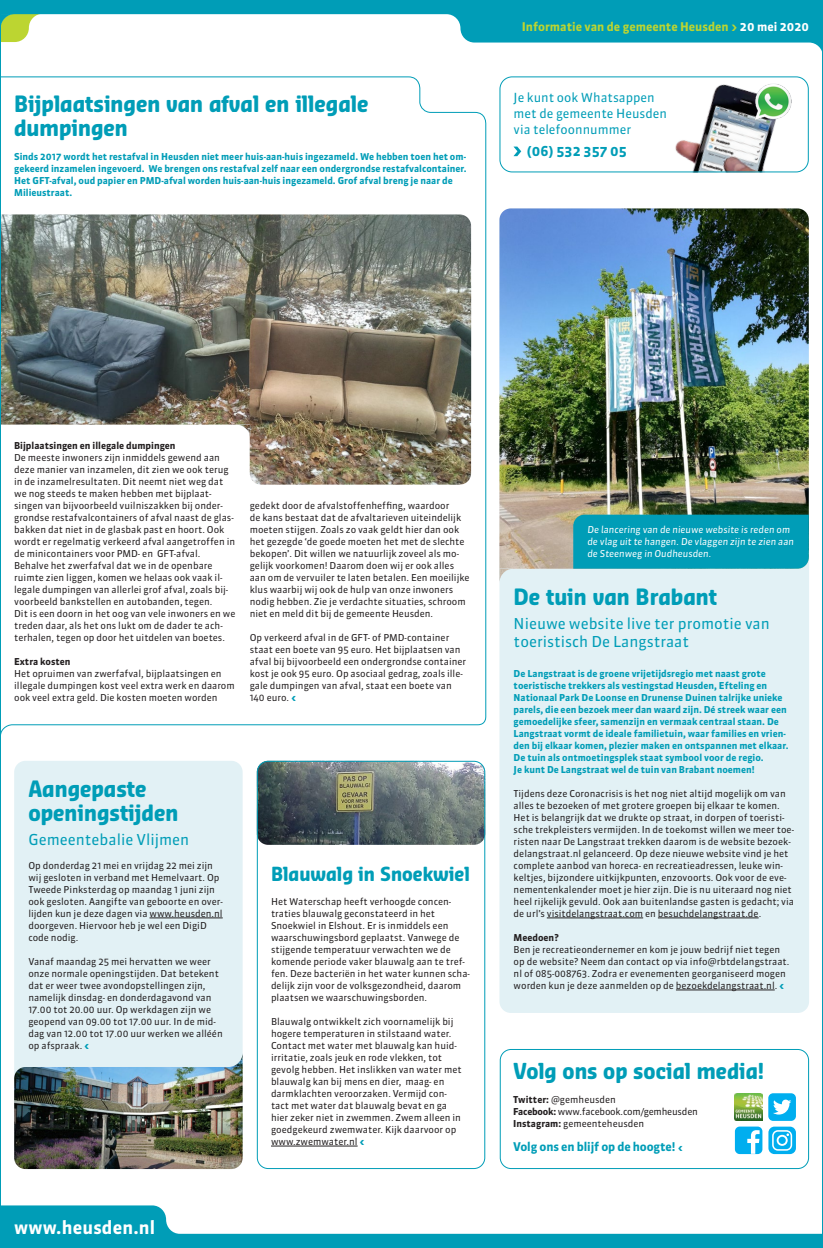
<style>
.page{position:relative;width:823px;height:1248px;background:#fff}
.page>*{position:absolute;margin:0;border:0;box-sizing:border-box;transform-origin:0 0}
.t1{font:700 22px/24px "Sansa Con Soft Pro";color:#009db7}
.t2{font:700 21.5px "Sansa Con Soft Pro";color:#009db7}
.t3{font:700 19px "Sansa Con Soft Pro";color:#009db7}
.t4{font:700 18px "Sanuk OT";letter-spacing:.01em;color:#fff}
.t5{font:15px/18px "Sanuk OT";color:#009db7}
.t6{font:700 13.7px "Sanuk OT";color:#009db7}
.t7{font:12.5px/16px "Sanuk OT";color:#009db7}
.t8{font:700 12px "Sanuk OT";color:#bcd531}
.t9{font:700 12px "Sanuk OT";letter-spacing:-.01em;color:#009db7}
.t10{font:9.5px/12px "Sanuk OT";color:#231f20}
.t11{font:700 9.5px/12px "Sanuk OT";color:#009db7}
.t12{font:italic 9.5px/12px "Sanuk OT";color:#fff}
.t13{font:700 9.5px "Sanuk OT";color:#231f20}
.s1{color:#fff}
.s2{font-weight:900;color:#009db7}
.s3{font-weight:700}
.s4{font-weight:900;font-size:9.5px}
</style>
<div class="page">
<img style="left:257px;top:762px;width:228px;height:82px">
<div style="left:499px;top:568px;width:309px;height:444px;background:#e2f1f5"></div>
<div style="left:14px;top:760px;width:228px;height:408px;background:#e2f1f5;border-radius:11px"></div>
<div style="left:257px;top:760px;width:228px;height:408px;border:1px solid #009db7;border-radius:11px"></div>
<hr style="left:546px;top:917px;width:96px;height:1px;background:#231f20">
<hr style="left:657px;top:917px;width:101px;height:1px;background:#231f20">
<hr style="left:675px;top:989px;width:99px;height:1px;background:#231f20">
<hr style="left:149px;top:917px;width:73px;height:1px;background:#231f20">
<hr style="left:271px;top:1145px;width:86px;height:1px;background:#231f20">
<div style="left:499px;top:1048px;width:309px;height:120px;border:1px solid #009db7;border-radius:11px"></div>
<div style="left:767px;top:1093px;width:28px;height:27px;background:#00aeef;border-radius:5px"></div>
<svg style="left:773px;top:1099px;width:17px;height:15px"></svg>
<div style="left:734px;top:1126px;width:28px;height:27px;background:#00aeef;border-radius:5px"></div>
<svg style="left:747px;top:1130px;width:12px;height:23px"></svg>
<img style="left:734px;top:1093px;width:28px;height:27px">
<svg style="left:768px;top:1126px;width:27px;height:27px"></svg>
<svg style="left:771px;top:1129px;width:20px;height:21px"></svg>
<img style="left:675px;top:76px;width:132px;height:96px">
<img style="left:753px;top:82px;width:39px;height:39px">
<svg style="left:513px;top:146px;width:8px;height:10px"></svg>
<div style="left:499px;top:76px;width:309px;height:96px;border:1px solid #009db7;border-radius:12px"></div>
<svg style="left:2px;top:76px;width:485px;height:656px"></svg>
<img style="left:2px;top:214px;width:469px;height:210px">
<img style="left:249px;top:274px;width:222px;height:210px">
<img style="left:499px;top:208px;width:309px;height:360px">
<div style="left:573px;top:514px;width:235px;height:54px;background:#009db7"></div>
<img style="left:499px;top:568px;width:14px;height:15px">
<img style="left:236px;top:424px;width:14px;height:14px">
<img style="left:14px;top:1066px;width:228px;height:102px">
<img style="left:234px;top:1057px;width:8px;height:9px">
<svg style="left:2px;top:1205px;width:818px;height:40px"></svg>
<svg style="left:2px;top:2px;width:818px;height:46px;fill:#009db7"></svg>
<h1 class="t1" style="left:14px;top:91px;width:355px">Bijplaatsingen van afval en illegale dumpingen</h1>
<p class="t11" style="left:14px;top:151px;width:454px">Sinds 2017 wordt het restafval in Heusden niet meer huis-aan-huis ingezameld. We hebben toen het om&shy;gekeerd inzamelen ingevoerd. We brengen ons restafval zelf naar een ondergrondse restafvalcontainer.<br>Het GFT-afval, oud papier en PMD-afval worden huis-aan-huis ingezameld. Grof afval breng je naar de Milieustraat.</p>
<p class="t8" style="left:521px;top:19px;width:288px">Informatie van de gemeente Heusden &gt; <span class="s1">20 mei 2020</span></p>
<h3 class="t7" style="left:513px;top:89px;width:155px">Je kunt ook Whatsappen met de gemeente Heusden via telefoonnummer</h3>
<h3 class="t6" style="left:526px;top:143px;width:102px">(06) 532 357 05</h3>
<p class="t13" style="left:14px;top:439px;width:163px">Bijplaatsingen en illegale dumpingen</p>
<p class="t10" style="left:14px;top:451px;width:223px">De meeste inwoners zijn inmiddels gewend aan deze manier van inzamelen, dit zien we ook terug in de inzamelresultaten. Dit neemt niet weg dat we nog steeds te maken hebben met bijplaat&shy;singen van bijvoorbeeld vuilniszakken bij onder&shy;grondse restafvalcontainers of afval naast de glas&shy;bakken dat niet in de glasbak past en hoort. Ook wordt er regelmatig verkeerd afval aangetroffen in de minicontainers voor PMD- en GFT-afval.<br>Behalve het zwerfafval dat we in de openbare ruimte zien liggen, komen we helaas ook vaak il&shy;legale dumpingen van allerlei grof afval, zoals bij&shy;voorbeeld bankstellen en autobanden, tegen.<br>Dit is een doorn in het oog van vele inwoners en we treden daar, als het ons lukt om de dader te ach&shy;terhalen, tegen op door het uitdelen van boetes.</p>
<p class="t13" style="left:14px;top:655px;width:58px">Extra kosten</p>
<p class="t10" style="left:14px;top:667px;width:222px">Het opruimen van zwerfafval, bijplaatsingen en illegale dumpingen kost veel extra werk en daarom ook veel extra geld. Die kosten moeten worden</p>
<p class="t10" style="left:249px;top:499px;width:221px">gedekt door de afvalstoffenheffing, waardoor<br>de kans bestaat dat de afvaltarieven uiteindelijk moeten stijgen. Zoals zo vaak geldt hier dan ook het gezegde ‘de goede moeten het met de slechte bekopen’. Dit willen we natuurlijk zoveel als mo&shy;gelijk voorkomen! Daarom doen wij er ook alles aan om de vervuiler te laten betalen. Een moeilijke klus waarbij wij ook de hulp van onze inwoners nodig hebben. Zie je verdachte situaties, schroom niet en meld dit bij de gemeente Heusden.</p>
<p class="t10" style="left:249px;top:631px;width:218px">Op verkeerd afval in de GFT- of PMD-container staat een boete van 95 euro. Het bijplaatsen van afval bij bijvoorbeeld een ondergrondse container kost je ook 95 euro. Op asociaal gedrag, zoals ille&shy;gale dumpingen van afval, staat een boete van 140 euro. <span class="s2">&lt;</span></p>
<h1 class="t1" style="left:28px;top:775px;width:151px">Aangepaste openingstijden</h1>
<h3 class="t5" style="left:28px;top:830px;width:162px">Gemeentebalie Vlijmen</h3>
<p class="t10" style="left:28px;top:859px;width:196px">Op donderdag 21 mei en vrijdag 22 mei zijn wij gesloten in verband met Hemelvaart. Op Tweede Pinksterdag op maandag 1 juni zijn ook gesloten. Aangifte van geboorte en over&shy;lijden kun je deze dagen via www.heusden.nl doorgeven. Hiervoor heb je wel een DigiD code nodig.</p>
<p class="t10" style="left:28px;top:955px;width:196px">Vanaf maandag 25 mei hervatten we weer onze normale openingstijden. Dat betekent dat er weer twee avondopstellingen zijn, namelijk dinsdag- en donderdagavond van 17.00 tot 20.00 uur. Op werkdagen zijn we geopend van 09.00 tot 17.00 uur. In de mid&shy;dag van 12.00 tot 17.00 uur werken we alléén op afspraak. <span class="s2">&lt;</span></p>
<h3 class="t4" style="left:14px;top:1215px;width:142px">www.heusden.nl</h3>
<h3 class="t3" style="left:271px;top:861px;width:200px">Blauwalg in Snoekwiel</h3>
<p class="t10" style="left:271px;top:895px;width:200px">Het Waterschap heeft verhoogde concen&shy;traties blauwalg geconstateerd in het Snoekwiel in Elshout. Er is inmiddels een waarschuwingsbord geplaatst. Vanwege de stijgende temperatuur verwachten we de komende periode vaker blauwalg aan te tref&shy;fen. Deze bacteriën in het water kunnen scha&shy;delijk zijn voor de volksgezondheid, daarom plaatsen we waarschuwingsborden.</p>
<p class="t10" style="left:271px;top:1015px;width:192px">Blauwalg ontwikkelt zich voornamelijk bij hogere temperaturen in stilstaand water.<br>Contact met water met blauwalg kan huid&shy;irritatie, zoals jeuk en rode vlekken, tot gevolg hebben. Het inslikken van water met blauwalg kan bij mens en dier, maag- en darmklachten veroorzaken. Vermijd con&shy;tact met water dat blauwalg bevat en ga hier zeker niet in zwemmen. Zwem alleen in goedgekeurd zwemwater. Kijk daarvoor op www.zwemwater.nl <span class="s2">&lt;</span></p>
<p class="t12" style="left:587px;top:523px;width:208px">De lancering van de nieuwe website is reden om de vlag uit te hangen. De vlaggen zijn te zien aan de Steenweg in Oudheusden.</p>
<h1 class="t1" style="left:513px;top:583px;width:205px">De tuin van Brabant</h1>
<h3 class="t5" style="left:513px;top:614px;width:257px">Nieuwe website live ter promotie van toeristisch De Langstraat</h3>
<p class="t11" style="left:513px;top:667px;width:276px">De Langstraat is de groene vrijetijdsregio met naast grote toeristische trekkers als vestingstad Heusden, Efteling en Nationaal Park De Loonse en Drunense Duinen talrijke unieke parels, die een bezoek meer dan waard zijn. Dé streek waar een gemoedelijke sfeer, samenzijn en vermaak centraal staan. De Langstraat vormt de ideale familietuin, waar families en vrien&shy;den bij elkaar komen, plezier maken en ontspannen met elkaar.<br>De tuin als ontmoetingsplek staat symbool voor de regio.<br>Je kunt De Langstraat wel de tuin van Brabant noemen!</p>
<p class="t10" style="left:513px;top:787px;width:282px">Tijdens deze Coronacrisis is het nog niet altijd mogelijk om van alles te bezoeken of met grotere groepen bij elkaar te komen.<br>Het is belangrijk dat we drukte op straat, in dorpen of toeristi&shy;sche trekpleisters vermijden. In de toekomst willen we meer toe&shy;risten naar De Langstraat trekken daarom is de website bezoek&shy;delangstraat.nl gelanceerd. Op deze nieuwe website vind je het complete aanbod van horeca- en recreatieadressen, leuke win&shy;keltjes, bijzondere uitkijkpunten, enzovoorts. Ook voor de eve&shy;nementenkalender moet je hier zijn. Die is nu uiteraard nog niet heel rijkelijk gevuld. Ook aan buitenlandse gasten is gedacht; via de url’s visitdelangstraat.com en besuchdelangstraat.de.</p>
<p class="t13" style="left:513px;top:931px;width:47px">Meedoen?</p>
<p class="t10" style="left:513px;top:943px;width:277px">Ben je recreatieondernemer en kom je jouw bedrijf niet tegen op de website? Neem dan contact op via info@rbtdelangstraat. nl of 085-008763. Zodra er evenementen georganiseerd mogen worden kun je deze aanmelden op de bezoekdelangstraat.nl. <span class="s2">&lt;</span></p>
<h2 class="t2" style="left:513px;top:1056px;width:252px">Volg ons op social media!</h2>
<p class="t10" style="left:513px;top:1093px;width:186px"><span class="s3">Twitter:</span> @gemheusden<br><span class="s3">Facebook:</span> www.facebook.com/gemheusden<br><span class="s3">Instagram:</span> gemeenteheusden</p>
<p class="t9" style="left:513px;top:1139px;width:171px">Volg ons en blijf op de hoogte! <span class="s4">&lt;</span></p>
</div>
